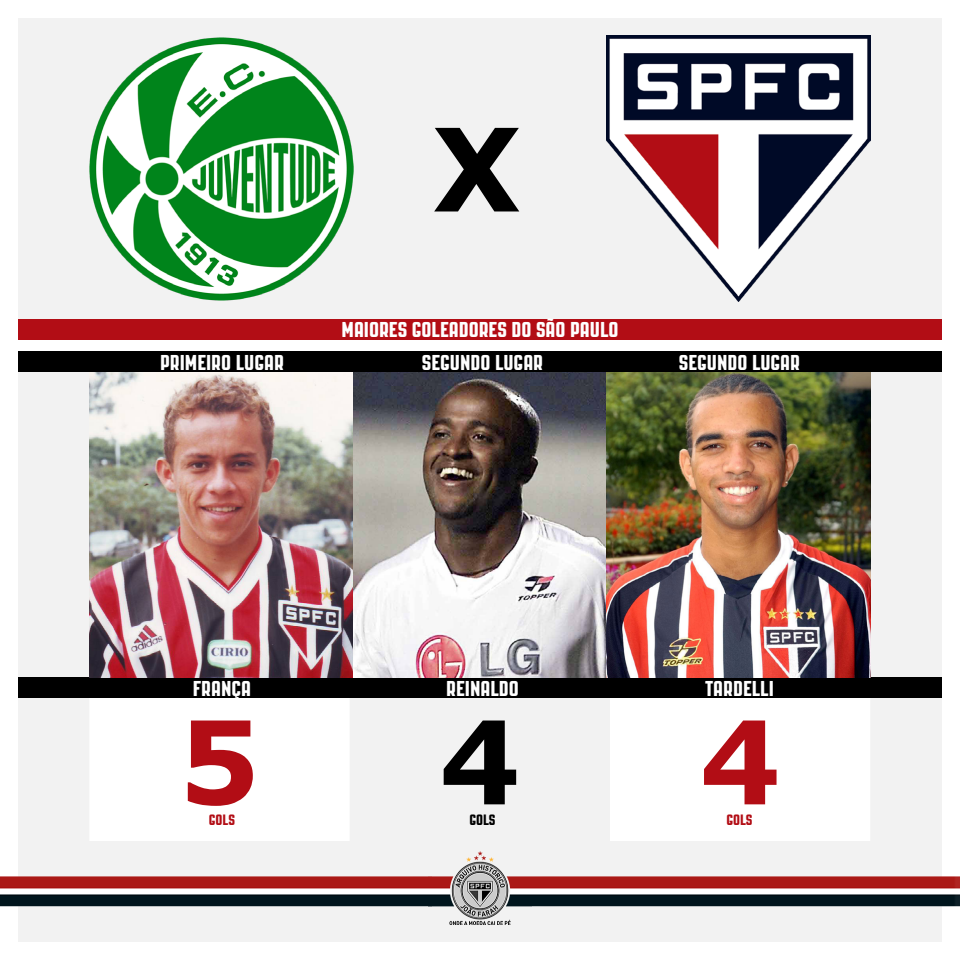
<style>
.page{position:relative;width:960px;height:960px;background:#fff}
.page>*{position:absolute;margin:0;border:0;box-sizing:border-box;transform-origin:0 0}
.t1{font:700 115px "Verdana";color:#b20d15}
.t2{font:700 115px "Verdana";color:#000}
.t3{font:21.5px "PAG Revolucion";color:#fff}
.t4{font:15px "PAG Revolucion";color:#b20d15}
.t5{font:15px "PAG Revolucion";color:#000}
</style>
<div class="page">
<div style="left:18px;top:18px;width:924px;height:322px;background:#f2f2f2"></div>
<div style="left:18px;top:372px;width:924px;height:570px;background:#f2f2f2"></div>
<img style="left:0;top:852px;width:960px;height:72px">
<div style="left:90px;top:698px;width:259px;height:143px;background:#fff"></div>
<div style="left:610px;top:698px;width:260px;height:143px;background:#fff"></div>
<div style="left:18px;top:351px;width:924px;height:21px;background:#000"></div>
<div style="left:18px;top:320px;width:924px;height:20px;background:#b20d15"></div>
<div style="left:18px;top:677px;width:924px;height:21px;background:#000"></div>
<img style="left:89px;top:372px;width:782px;height:305px">
<img style="left:607px;top:36px;width:264px;height:266px">
<img style="left:89px;top:37px;width:264px;height:263px">
<h1 class="t2" style="left:433px;top:88px;width:89px">X</h1>
<p class="t3" style="left:342px;top:318px;width:278px">MAIORES GOLEADORES DO SÃO PAULO</p>
<p class="t3" style="left:160px;top:351px;width:125px">PRIMEIRO LUGAR</p>
<p class="t3" style="left:422px;top:351px;width:123px">SEGUNDO LUGAR</p>
<p class="t3" style="left:679px;top:351px;width:123px">SEGUNDO LUGAR</p>
<p class="t3" style="left:193px;top:677px;width:60px">FRANÇA</p>
<p class="t3" style="left:446px;top:677px;width:74px">REINALDO</p>
<p class="t3" style="left:705px;top:677px;width:70px">TARDELLI</p>
<h1 class="t1" style="left:179px;top:681px;width:83px">5</h1>
<h1 class="t2" style="left:439px;top:681px;width:83px">4</h1>
<h1 class="t1" style="left:699px;top:681px;width:83px">4</h1>
<p class="t4" style="left:209px;top:812px;width:28px">GOLS</p>
<p class="t5" style="left:469px;top:812px;width:28px">GOLS</p>
<p class="t4" style="left:726px;top:812px;width:28px">GOLS</p>
</div>
